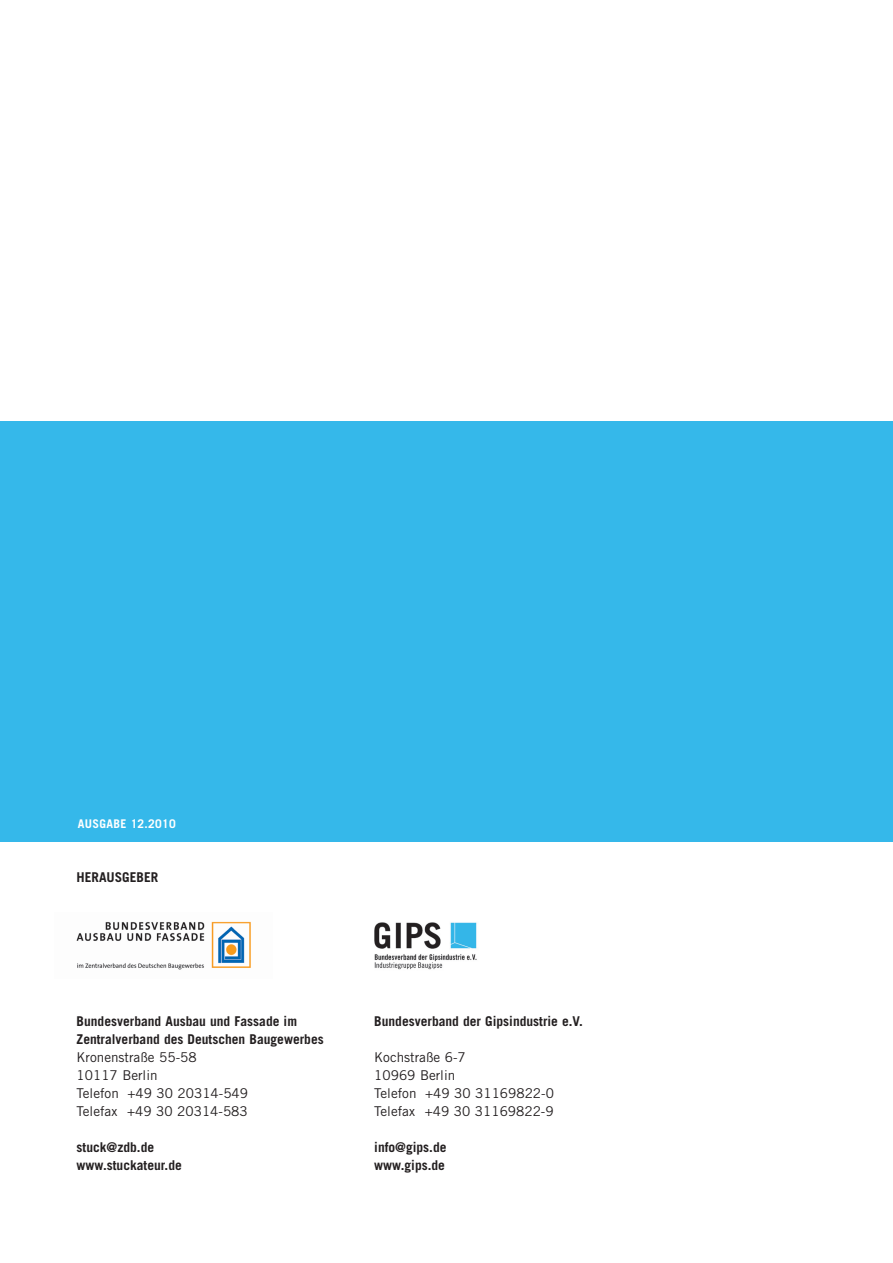
<style>
.page{position:relative;width:893px;height:1263px;background:#fff}
.page>*{position:absolute;margin:0;border:0;box-sizing:border-box;transform-origin:0 0}
.t1{font:700 13.5px/18px "Trade Gothic";color:#231f20}
.t2{font:13.5px/18px "Trade Gothic";color:#231f20}
.t3{font:700 12px "Trade Gothic";letter-spacing:.025em;color:#fff}
</style>
<div class="page">
<div style="left:0;top:421px;width:893px;height:421px;background:#35b8ea"></div>
<img style="left:76px;top:921px;width:175px;height:49px">
<img style="left:374px;top:922px;width:103px;height:48px">
<p class="t3" style="left:78px;top:816px;width:99px">AUSGABE 12.2010</p>
<p class="t1" style="left:77px;top:868px;width:83px">Herausgeber</p>
<p class="t1" style="left:77px;top:1012px;width:249px">Bundesverband Ausbau und Fassade im<br>Zentralverband des Deutschen Baugewerbes</p>
<p class="t2" style="left:77px;top:1048px;width:173px">Kronenstraße 55-58<br>10117 Berlin<br>Telefon +49 30 20314-549<br>Telefax +49 30 20314-583</p>
<p class="t1" style="left:77px;top:1138px;width:107px">stuck@zdb.de www.stuckateur.de</p>
<p class="t1" style="left:374px;top:1012px;width:210px">Bundesverband der Gipsindustrie e.V.</p>
<p class="t2" style="left:374px;top:1048px;width:181px">Kochstraße 6-7<br>10969 Berlin<br>Telefon +49 30 31169822-0<br>Telefax +49 30 31169822-9</p>
<p class="t1" style="left:374px;top:1138px;width:74px">info@gips.de www.gips.de</p>
</div>
